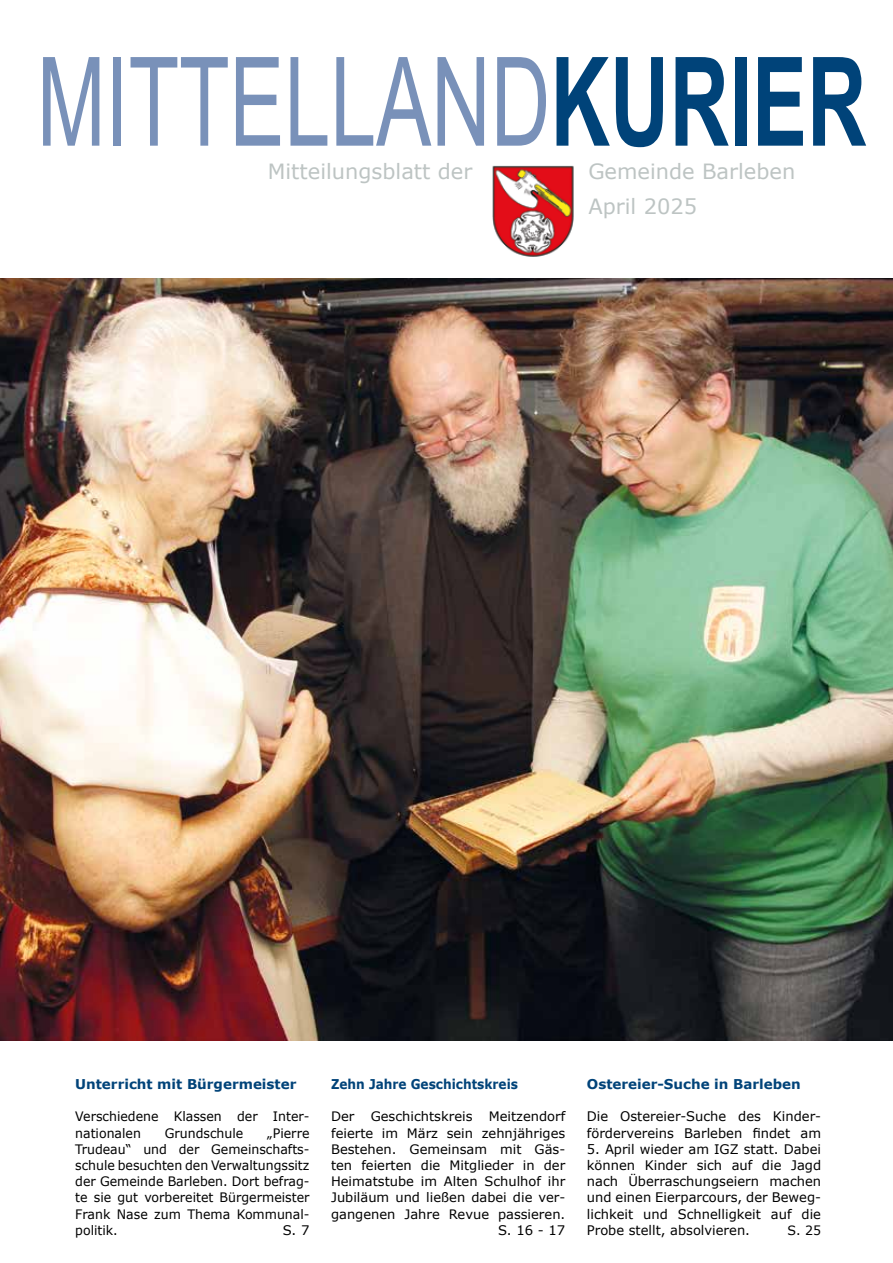
<style>
.page{position:relative;width:893px;height:1263px;background:#fff}
.page>*{position:absolute;margin:0;border:0;box-sizing:border-box;transform-origin:0 0}
.t1{font:123.75px "Arial";color:#7991b9;scale:.67 1}
.t2{font:21px/34.5px "Verdana";color:#bdc4c3}
.t3{font:700 13.5px "Verdana";color:#004379}
.t4{font:700 13.5px "Verdana";color:#004379;scale:.9 1}
.t5{font:13.2px/16.2px "Verdana";color:#000}
.t6{font:13.05px/16.2px "Verdana";color:#000;scale:.96 1}
.t7{font:13.05px/16.2px "Verdana";color:#000;text-align:justify}
.t8{font:12.75px "Verdana";color:#000}
.s1{font-weight:700;color:#004379}
</style>
<div class="page">
<img style="left:492px;top:165px;width:82px;height:92px">
<img style="left:0;top:279px;width:893px;height:761px">
<h1 class="t1" style="left:37px;top:17px;width:1240px">MITTELLAND<span class="s1">KURIER</span></h1>
<h2 class="t2" style="left:268px;top:154px;width:206px">Mitteilungsblatt der</h2>
<h2 class="t2" style="left:588px;top:154px;width:208px">Gemeinde Barleben<br>April 2025</h2>
<p class="t3" style="left:75px;top:1074px;width:223px">Unterricht mit Bürgermeister</p>
<p class="t6" style="left:75px;top:1108px;width:245px">Verschiedene Klassen der Inter&shy;nationalen</p>
<p class="t6" style="left:165px;top:1124px;width:83px">Grundschule</p>
<p class="t6" style="left:75px;top:1124px;width:245px;text-align:justify;text-indent:192px">„Pierre Trudeau“ und der Gemeinschafts&shy;schule besuchten den Verwaltungssitz der Gemeinde Barleben. Dort befrag&shy;te sie gut vorbereitet Bürgermeister Frank Nase zum Thema Kommunal&shy;politik.</p>
<p class="t5" style="left:283px;top:1222px;width:28px">S. 7</p>
<p class="t4" style="left:331px;top:1074px;width:209px">Zehn Jahre Geschichtskreis</p>
<p class="t7" style="left:331px;top:1108px;width:236px">Der Geschichtskreis Meitzendorf feierte im März sein zehnjähriges Bestehen. Gemeinsam mit Gäs&shy;ten feierten die Mitglieder in der Heimatstube im Alten Schulhof ihr Jubiläum und ließen dabei die ver&shy;gangenen Jahre Revue passieren.</p>
<p class="t5" style="left:498px;top:1222px;width:69px">S. 16 - 17</p>
<p class="t3" style="left:587px;top:1074px;width:215px">Ostereier-Suche in Barleben</p>
<p class="t5" style="left:587px;top:1108px;width:236px">Die Ostereier-Suche des Kinder&shy;fördervereins Barleben findet am</p>
<p class="t5" style="left:587px;top:1141px;width:236px;text-align:justify">5. April wieder am IGZ statt. Dabei können Kinder sich auf die Jagd nach Überraschungseiern machen und einen Eierparcours, der Beweg&shy;lichkeit und Schnelligkeit auf die Probe stellt, absolvieren.</p>
<p class="t8" style="left:787px;top:1221px;width:35px">S. 25</p>
</div>
